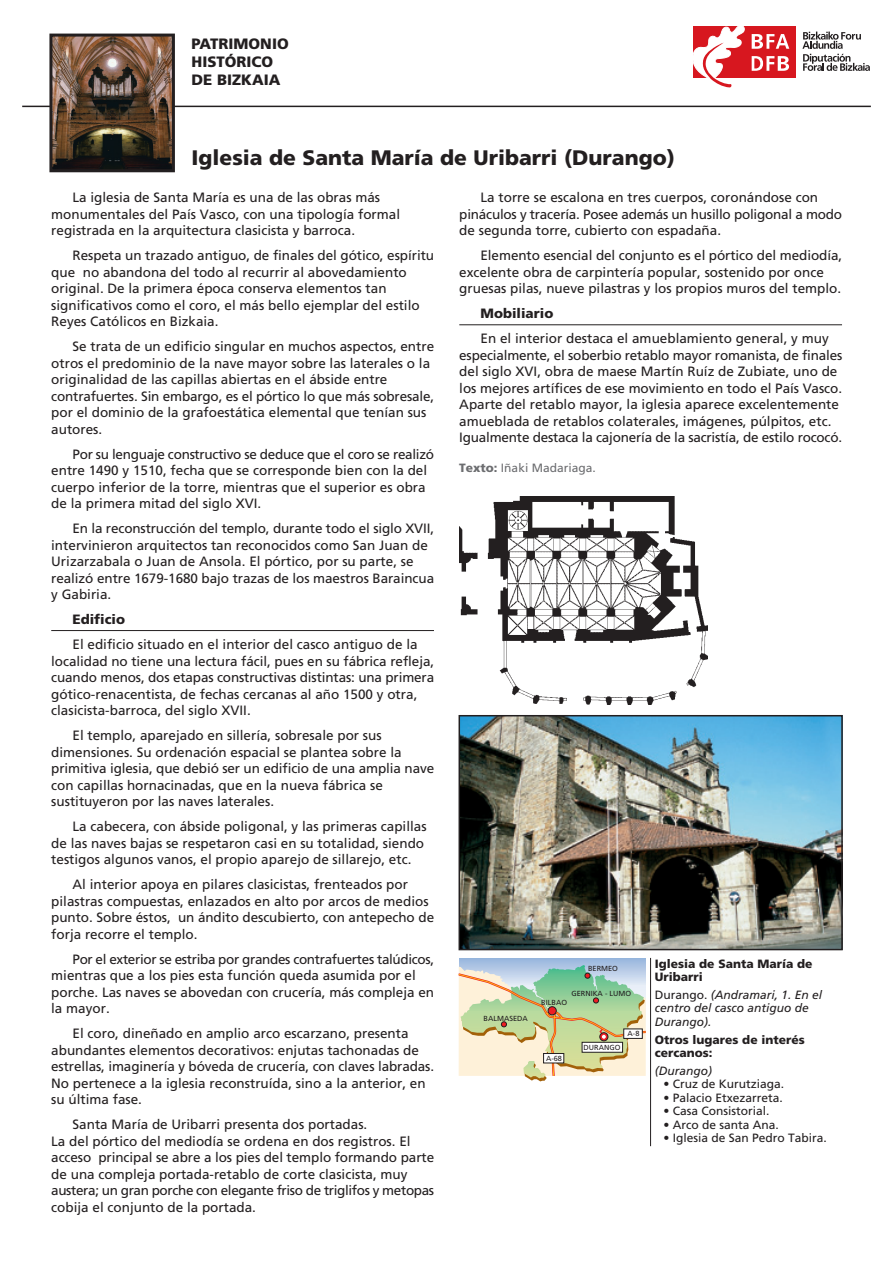
<style>
.page{position:relative;width:893px;height:1263px;background:#fff}
.page>*{position:absolute;margin:0;border:0;box-sizing:border-box;transform-origin:0 0}
.t1{font:900 21px "Frutiger";color:#231f20}
.t2{font:900 15px/18px "Frutiger";color:#231f20}
.t3{font:13.5px/16.5px "Frutiger";color:#231f20}
.t4{font:900 13.5px "Frutiger";color:#231f20}
.t5{font:12px "Frutiger";color:#231f20}
.t6{font:italic 12px/13.5px "Frutiger";color:#231f20}
.t7{font:900 12px/13.5px "Frutiger";color:#231f20}
.t8{font:12px "Frutiger";color:#6c6d70}
.t9{font:7.35px "Frutiger";color:#231f20}
.s1{font-weight:900}
.s2{font-style:normal}
</style>
<div class="page">
<div style="left:693px;top:27px;width:103px;height:51px;background:#d7171f"></div>
<svg style="left:693px;top:27px;width:52px;height:60px"></svg>
<svg style="left:802px;top:32px;width:68px;height:39px"></svg>
<svg style="left:752px;top:34px;width:37px;height:15px"></svg>
<svg style="left:752px;top:56px;width:37px;height:15px"></svg>
<hr style="left:22px;top:106px;width:849px;height:1px;background:#231f20">
<img style="left:53px;top:38px;width:118px;height:130px">
<div style="left:49px;top:34px;width:126px;height:138px;border:3px solid #231f20"></div>
<img style="left:461px;top:718px;width:379px;height:229px">
<div style="left:458px;top:715px;width:385px;height:235px;border:2px solid #231f20"></div>
<div style="left:459px;top:958px;width:187px;height:27px;background:#a0bce0"></div>
<svg style="left:458px;top:965px;width:188px;height:117px;background:#cdd7b5"></svg>
<hr style="left:459px;top:324px;width:383px;height:1px;background:#231f20">
<img style="left:459px;top:497px;width:248px;height:207px">
<hr style="left:51px;top:630px;width:383px;height:1px;background:#231f20">
<hr style="left:650px;top:958px;width:1px;height:188px;background:#231f20">
<p class="t2" style="left:192px;top:36px;width:99px">PATRIMONIO<br>HISTÓRICO<br>DE BIZKAIA</p>
<h1 class="t1" style="left:192px;top:149px;width:485px">Iglesia de Santa María de Uribarri (Durango)</h1>
<p class="t3" style="left:459px;top:190px;width:384px;text-indent:21px">La torre se escalona en tres cuerpos, coronándose con pináculos y tracería. Posee además un husillo poligonal a modo de segunda torre, cubierto con espadaña.</p>
<p class="t3" style="left:459px;top:248px;width:384px;text-indent:21px">Elemento esencial del conjunto es el pórtico del mediodía, excelente obra de carpintería popular, sostenido por once gruesas pilas, nueve pilastras y los propios muros del templo.</p>
<p class="t4" style="left:480px;top:308px;width:74px">Mobiliario</p>
<p class="t3" style="left:459px;top:331px;width:384px;text-indent:21px">En el interior destaca el amueblamiento general, y muy especialmente, el soberbio retablo mayor romanista, de finales del siglo XVI, obra de maese Martín Ruíz de Zubiate, uno de los mejores artífices de ese movimiento en todo el País Vasco.<br>Aparte del retablo mayor, la iglesia aparece excelentemente amueblada de retablos colaterales, imágenes, púlpitos, etc.<br>Igualmente destaca la cajonería de la sacristía, de estilo rococó.</p>
<p class="t3" style="left:51px;top:190px;width:350px;text-indent:21px">La iglesia de Santa María es una de las obras más monumentales del País Vasco, con una tipología formal registrada en la arquitectura clasicista y barroca.</p>
<p class="t3" style="left:51px;top:248px;width:384px;text-indent:21px">Respeta un trazado antiguo, de finales del gótico, espíritu que no abandona del todo al recurrir al abovedamiento original. De la primera época conserva elementos tan significativos como el coro, el más bello ejemplar del estilo Reyes Católicos en Bizkaia.</p>
<p class="t3" style="left:51px;top:339px;width:384px;text-indent:21px">Se trata de un edificio singular en muchos aspectos, entre otros el predominio de la nave mayor sobre las laterales o la originalidad de las capillas abiertas en el ábside entre contrafuertes. Sin embargo, es el pórtico lo que más sobresale, por el dominio de la grafoestática elemental que tenían sus autores.</p>
<p class="t3" style="left:51px;top:447px;width:384px;text-indent:21px">Por su lenguaje constructivo se deduce que el coro se realizó entre 1490 y 1510, fecha que se corresponde bien con la del cuerpo inferior de la torre, mientras que el superior es obra de la primera mitad del siglo XVI.</p>
<p class="t3" style="left:51px;top:521px;width:384px;text-indent:21px">En la reconstrucción del templo, durante todo el siglo XVII, intervinieron arquitectos tan reconocidos como San Juan de Urizarzabala o Juan de Ansola. El pórtico, por su parte, se realizó entre 1679-1680 bajo trazas de los maestros Baraincua y Gabiria.</p>
<p class="t4" style="left:72px;top:614px;width:54px">Edificio</p>
<p class="t3" style="left:51px;top:637px;width:384px;text-indent:21px">El edificio situado en el interior del casco antiguo de la localidad no tiene una lectura fácil, pues en su fábrica refleja, cuando menos, dos etapas constructivas distintas: una primera gótico-renacentista, de fechas cercanas al año 1500 y otra, clasicista-barroca, del siglo XVII.</p>
<p class="t3" style="left:51px;top:728px;width:384px;text-indent:21px">El templo, aparejado en sillería, sobresale por sus dimensiones. Su ordenación espacial se plantea sobre la primitiva iglesia, que debió ser un edificio de una amplia nave con capillas hornacinadas, que en la nueva fábrica se sustituyeron por las naves laterales.</p>
<p class="t3" style="left:51px;top:819px;width:377px;text-indent:21px">La cabecera, con ábside poligonal, y las primeras capillas de las naves bajas se respetaron casi en su totalidad, siendo testigos algunos vanos, el propio aparejo de sillarejo, etc.</p>
<p class="t3" style="left:51px;top:877px;width:384px;text-indent:21px">Al interior apoya en pilares clasicistas, frenteados por pilastras compuestas, enlazados en alto por arcos de medios punto. Sobre éstos, un ándito descubierto, con antepecho de forja recorre el templo.</p>
<p class="t3" style="left:51px;top:952px;width:384px;text-indent:21px">Por el exterior se estriba por grandes contrafuertes talúdicos, mientras que a los pies esta función queda asumida por el porche. Las naves se abovedan con crucería, más compleja en la mayor.</p>
<p class="t3" style="left:51px;top:1026px;width:384px;text-indent:21px">El coro, dineñado en amplio arco escarzano, presenta abundantes elementos decorativos: enjutas tachonadas de estrellas, imaginería y bóveda de crucería, con claves labradas.<br>No pertenece a la iglesia reconstruída, sino a la anterior, en su última fase.</p>
<p class="t3" style="left:51px;top:1117px;width:384px;text-indent:21px">Santa María de Uribarri presenta dos portadas.<br>La del pórtico del mediodía se ordena en dos registros. El acceso principal se abre a los pies del templo formando parte de una compleja portada-retablo de corte clasicista, muy austera; un gran porche con elegante friso de triglifos y metopas cobija el conjunto de la portada.</p>
<p class="t8" style="left:459px;top:463px;width:138px"><span class="s1">Texto:</span> Iñaki Madariaga.</p>
<p class="t7" style="left:655px;top:958px;width:159px">Iglesia de Santa María de<br>Uribarri</p>
<p class="t6" style="left:655px;top:989px;width:169px"><span class="s2">Durango.</span> (Andramari, 1. En el centro del casco antiguo de<br>Durango).</p>
<p class="t7" style="left:655px;top:1034px;width:151px">Otros lugares de interés cercanos:</p>
<p class="t6" style="left:655px;top:1065px;width:59px">(Durango)</p>
<p class="t5" style="left:663px;top:1079px;width:122px">• Cruz de Kurutziaga.</p>
<p class="t5" style="left:663px;top:1093px;width:121px">• Palacio Etxezarreta.</p>
<p class="t5" style="left:663px;top:1106px;width:108px">• Casa Consistorial.</p>
<p class="t5" style="left:663px;top:1120px;width:117px">• Arco de santa Ana.</p>
<p class="t5" style="left:663px;top:1133px;width:165px">• Iglesia de San Pedro Tabira.</p>
<p class="t9" style="left:588px;top:966px;width:31px">BERMEO</p>
<p class="t9" style="left:571px;top:990px;width:61px">GERNIKA - LUMO</p>
<p class="t9" style="left:541px;top:999px;width:27px">BILBAO</p>
<p class="t9" style="left:484px;top:1015px;width:46px">BALMASEDA</p>
<p class="t9" style="left:627px;top:1030px;width:13px">A-8</p>
<p class="t9" style="left:584px;top:1044px;width:38px">DURANGO</p>
<p class="t9" style="left:546px;top:1055px;width:17px">A-68</p>
</div>
